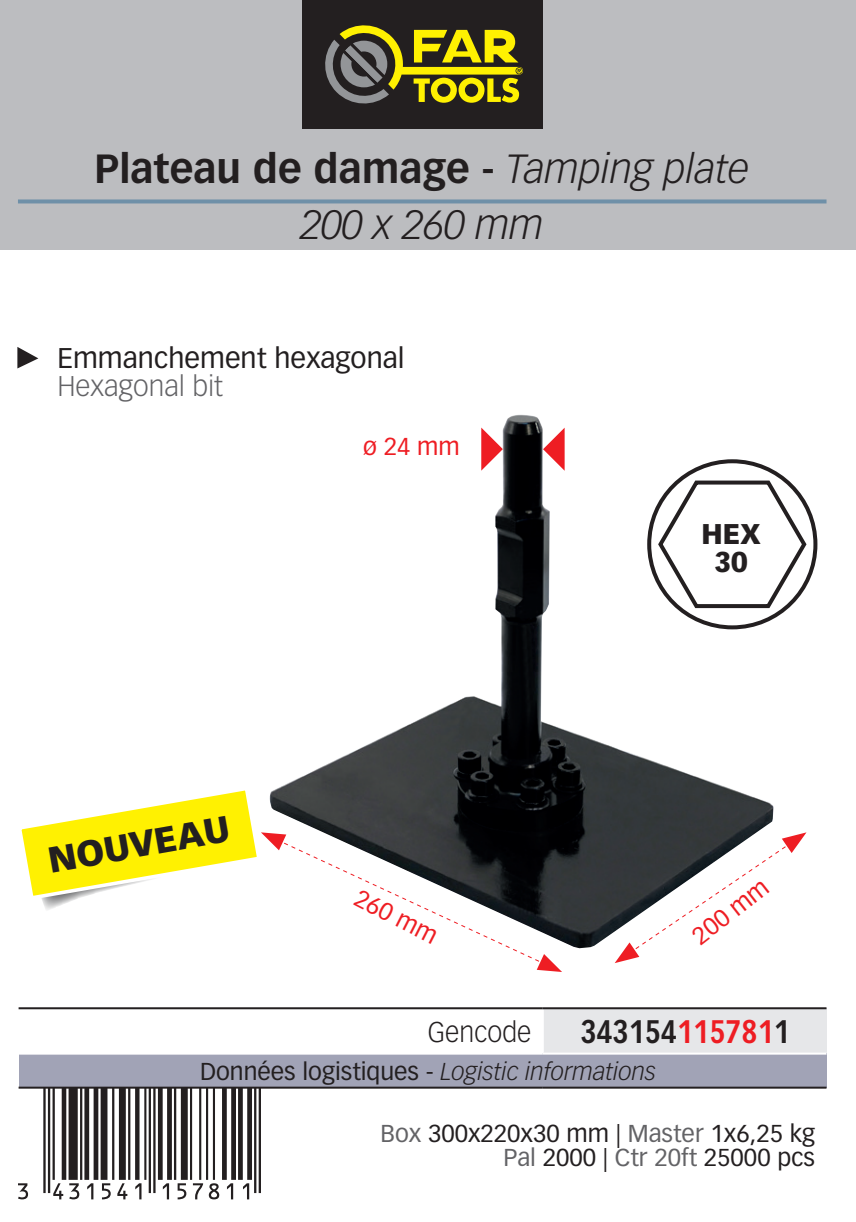
<style>
.page{position:relative;width:856px;height:1222px;background:#fff}
.page>*{position:absolute;margin:0;border:0;box-sizing:border-box;transform-origin:0 0}
.t1{font:172px "Ean T72 R";color:#231f20}
.t2{font:italic 300 40px/56px "Vectora LT Pro";color:#231f20;text-align:center}
.t3{font:900 35.6px "Vectora LT Pro";color:#231f20}
.t4{font:700 32px "Vectora LT Pro";color:#231f20;scale:.85 1}
.t5{font:28px "Vectora LT Pro";color:#231f20}
.t6{font:300 28px "Vectora LT Pro";color:#636366}
.t7{font:300 28px "Vectora LT Pro";color:#231f20;scale:.95 1}
.t8{font:900 28px/28px "Vectora LT Pro";color:#231f20;text-align:center}
.t9{font:24px/24px "Vectora LT Pro";color:#231f20;text-align:right}
.t10{font:italic 300 24px "Vectora LT Pro";color:#231f20}
.t11{font:24px "Vectora LT Pro";color:#ee1d23}
.s1{font-weight:700;font-style:normal}
.s2{color:#ee1d23}
.s3{font-weight:400;font-style:normal}
.s4{color:#636366}
</style>
<div class="page">
<div style="left:0;top:0;width:855px;height:249px;background:#bcbdc0"></div>
<div style="left:302px;top:0;width:240px;height:129px;background:#231f20"></div>
<svg style="left:325px;top:25px;width:198px;height:79px"></svg>
<svg style="left:18px;top:199px;width:808px;height:4px;background:#7895aa"></svg>
<svg style="left:17px;top:347px;width:21px;height:21px"></svg>
<div style="left:542px;top:1008px;width:284px;height:45px;background:#e6e7e9"></div>
<div style="left:19px;top:1053px;width:807px;height:35px;background:#a1a3b6"></div>
<hr style="left:541px;top:1009px;width:2px;height:43px;background:#fff">
<hr style="left:19px;top:1052px;width:523px;height:2px;background:#fff">
<hr style="left:542px;top:1052px;width:284px;height:2px;background:#fff">
<hr style="left:19px;top:1087px;width:523px;height:2px;background:#231f20">
<hr style="left:542px;top:1087px;width:284px;height:2px;background:#231f20">
<hr style="left:19px;top:1007px;width:523px;height:2px;background:#231f20">
<hr style="left:542px;top:1007px;width:284px;height:2px;background:#231f20">
<img style="left:287px;top:415px;width:486px;height:533px">
<div style="left:647px;top:459px;width:170px;height:170px;border:4px solid #231f20;border-radius:50%"></div>
<svg style="left:655px;top:477px;width:153px;height:133px"></svg>
<svg style="left:614px;top:832px;width:192px;height:131px"></svg>
<svg style="left:21px;top:784px;width:541px;height:188px"></svg>
<svg style="left:481px;top:428px;width:21px;height:43px"></svg>
<svg style="left:543px;top:428px;width:21px;height:43px"></svg>
<h2 class="t2" style="left:95px;top:141px;width:656px"><span class="s1">Plateau de damage -</span> Tamping plate<br>200 x 260 mm</h2>
<p class="t5" style="left:57px;top:342px;width:348px">Emmanchement hexagonal</p>
<p class="t6" style="left:57px;top:370px;width:167px">Hexagonal bit</p>
<p class="t11" style="left:363px;top:432px;width:98px">ø 24 mm</p>
<h3 class="t3" style="left:45px;top:838px;width:185px;rotate:-10deg">NOUVEAU</h3>
<p class="t11" style="left:363px;top:883px;width:91px;rotate:27deg">260 mm</p>
<p class="t8" style="left:701px;top:520px;width:61px">HEX<br>30</p>
<p class="t11" style="left:686px;top:927px;width:91px;rotate:-38deg">200 mm</p>
<p class="t7" style="left:428px;top:1015px;width:110px">Gencode</p>
<h3 class="t4" style="left:580px;top:1012px;width:248px">343154<span class="s2">115781</span>1</h3>
<p class="t10" style="left:200px;top:1057px;width:457px"><span class="s3">Données logistiques -</span> Logistic informations</p>
<p class="t9" style="left:380px;top:1121px;width:436px"><span class="s4">Box</span> 300x220x30 mm | <span class="s4">Master</span> 1x6,25 kg<br><span class="s4">Pal</span> 2000 | <span class="s4">Ctr 20ft</span> 25000 pcs</p>
<h1 class="t1" style="left:18px;top:1036px;width:244px">&amp;:EDLPOB=VZ\]VV:</h1>
</div>
